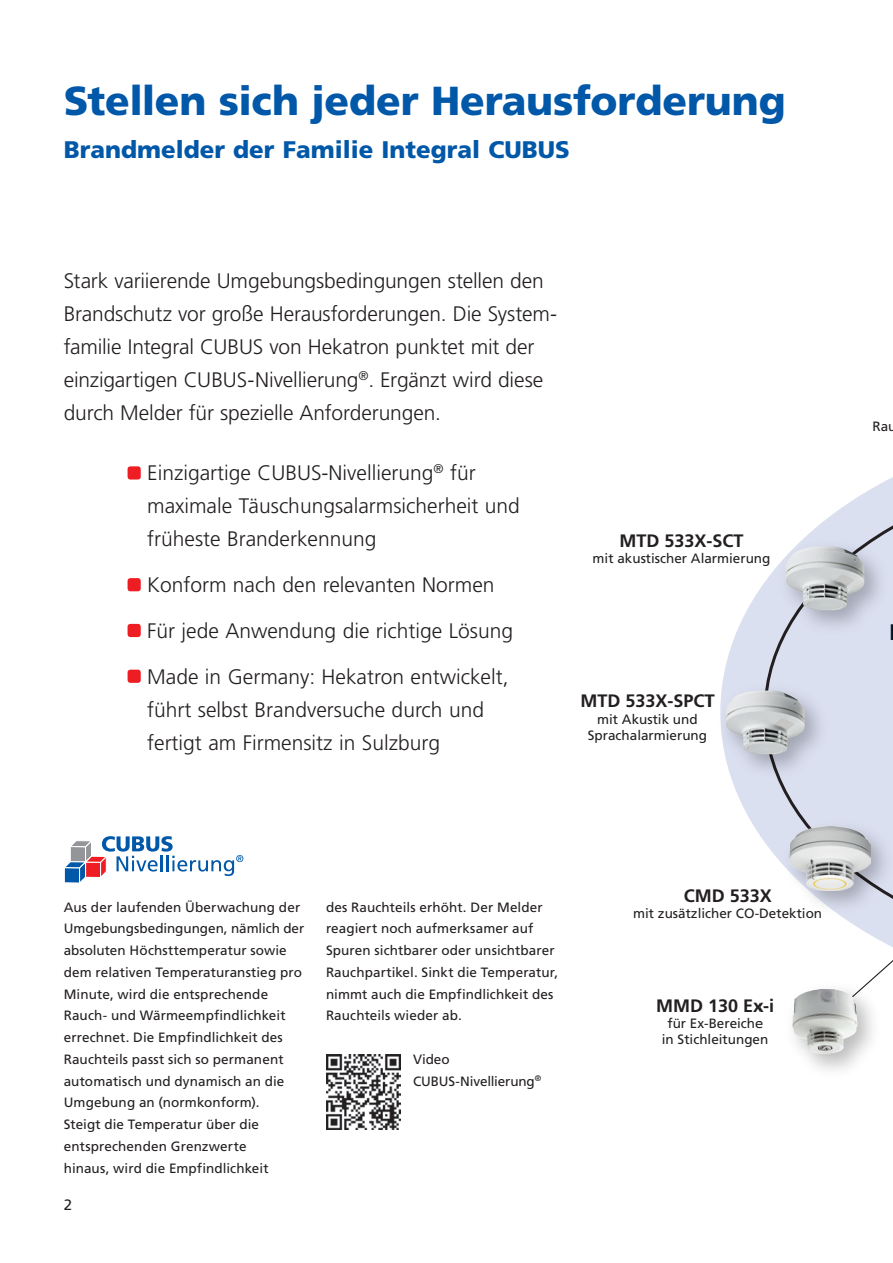
<style>
.page{position:relative;width:893px;height:1263px;background:#fff}
.page>*{position:absolute;margin:0;border:0;box-sizing:border-box;transform-origin:0 0}
.t1{font:900 40.5px "Frutiger LT Pro";letter-spacing:-.005em;color:#0157a8}
.Subhead{font:900 24px "Frutiger LT Pro";color:#0157a8}
.t2{font:300 21px/33px "Frutiger LT Pro";color:#231f20}
.t3{font:700 18px "Frutiger LT Pro";color:#231f20}
.t4{font:15px "Frutiger LT Pro";color:#231f20}
.Grundtext_9p_Roman{font:13.5px/21.8px "Frutiger LT Pro";letter-spacing:.005em;color:#231f20}
</style>
<div class="page">
<div style="left:128px;top:466px;width:13px;height:13px;background:#ee1d23;border-radius:3px"></div>
<div style="left:128px;top:578px;width:13px;height:13px;background:#ee1d23;border-radius:3px"></div>
<div style="left:128px;top:624px;width:13px;height:13px;background:#ee1d23;border-radius:3px"></div>
<div style="left:128px;top:670px;width:13px;height:13px;background:#ee1d23;border-radius:3px"></div>
<svg style="left:64px;top:836px;width:179px;height:47px"></svg>
<img style="left:326px;top:1054px;width:74px;height:75px">
<svg style="left:723px;top:583px;width:41px;height:258px;fill:#dbe0f1"></svg>
<svg style="left:764px;top:477px;width:129px;height:379px"></svg>
<svg style="left:848px;top:921px;width:45px;height:26px"></svg>
<img style="left:776px;top:812px;width:117px;height:109px">
<img style="left:790px;top:826px;width:80px;height:64px">
<img style="left:805px;top:960px;width:88px;height:110px">
<img style="left:792px;top:989px;width:66px;height:65px">
<img style="left:770px;top:532px;width:123px;height:110px">
<img style="left:785px;top:546px;width:79px;height:64px">
<img style="left:720px;top:676px;width:117px;height:110px">
<img style="left:726px;top:690px;width:79px;height:64px">
<p class="t1" style="left:64px;top:77px;width:723px">Stellen sich jeder Herausforderung</p>
<p class="Subhead" style="left:64px;top:135px;width:507px">Brandmelder der Familie Integral CUBUS</p>
<p class="t2" style="left:64px;top:264px;width:493px">Stark variierende Umgebungsbedingungen stellen den Brandschutz vor große Herausforderungen. Die System&shy;familie Integral CUBUS von Hekatron punktet mit der einzigartigen CUBUS-Nivellierung<sup>®</sup>. Ergänzt wird diese durch Melder für spezielle Anforderungen.</p>
<p class="t2" style="left:147px;top:457px;width:374px">Einzigartige CUBUS-Nivellierung<sup>®</sup> für maximale Täuschungsalarmsicherheit und früheste Branderkennung</p>
<p class="t2" style="left:147px;top:568px;width:349px">Konform nach den relevanten Normen</p>
<p class="t2" style="left:147px;top:614px;width:367px">Für jede Anwendung die richtige Lösung</p>
<p class="t2" style="left:147px;top:660px;width:363px">Made in Germany: Hekatron entwickelt, führt selbst Brandversuche durch und fertigt am Firmensitz in Sulzburg</p>
<p class="t3" style="left:619px;top:530px;width:126px">MTD 533X-SCT</p>
<p class="Grundtext_9p_Roman" style="left:593px;top:547px;width:179px">mit akustischer Alarmierung</p>
<p class="t3" style="left:580px;top:691px;width:136px">MTD 533X-SPCT</p>
<p class="Grundtext_9p_Roman" style="left:588px;top:711px;width:121px;line-height:16.2px;text-align:center">mit Akustik und<br>Sprachalarmierung</p>
<p class="Grundtext_9p_Roman" style="left:872px;top:416px;width:26px">Rau</p>
<p class="Grundtext_9p_Roman" style="left:64px;top:896px;width:242px">Aus der laufenden Überwachung der Umgebungsbedingungen, nämlich der absoluten Höchsttemperatur sowie dem relativen Temperaturanstieg pro Minute, wird die entsprechende Rauch- und Wärmeempfindlichkeit errechnet. Die Empfindlichkeit des Rauchteils passt sich so permanent automatisch und dynamisch an die Umgebung an (normkonform).</p>
<p class="Grundtext_9p_Roman" style="left:64px;top:1114px;width:206px">Steigt die Temperatur über die entsprechenden Grenzwerte hinaus, wird die Empfindlichkeit</p>
<p class="t4" style="left:64px;top:1196px;width:10px">2</p>
<p class="Grundtext_9p_Roman" style="left:326px;top:896px;width:234px">des Rauchteils erhöht. Der Melder reagiert noch aufmerksamer auf Spuren sichtbarer oder unsichtbarer Rauchpartikel. Sinkt die Temperatur, nimmt auch die Empfindlichkeit des Rauchteils wieder ab.</p>
<p class="Grundtext_9p_Roman" style="left:413px;top:1048px;width:130px">Video<br>CUBUS-Nivellierung<sup>®</sup></p>
<p class="t3" style="left:684px;top:885px;width:90px">CMD 533X</p>
<p class="Grundtext_9p_Roman" style="left:633px;top:902px;width:191px">mit zusätzlicher CO-Detektion</p>
<p class="t3" style="left:656px;top:995px;width:120px">MMD 130 Ex-i</p>
<p class="Grundtext_9p_Roman" style="left:662px;top:1015px;width:108px;line-height:16.2px;text-align:center">für Ex-Bereiche in Stichleitungen</p>
</div>
